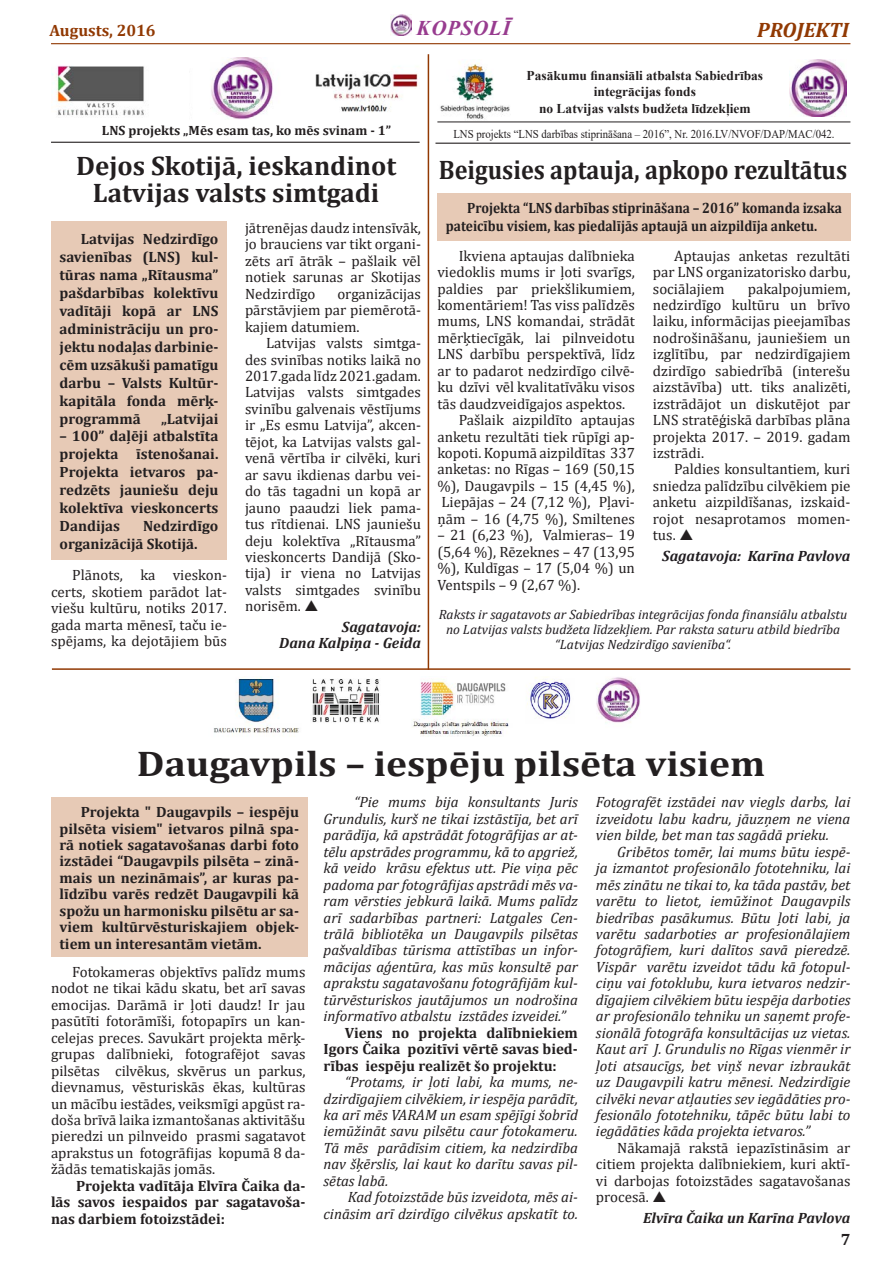
<style>
.page{position:relative;width:893px;height:1263px;background:#fff}
.page>*{position:absolute;margin:0;border:0;box-sizing:border-box;transform-origin:0 0}
.t1{font:700 35.85px "Cambria";color:#231f20;scale:1.1 1}
.t2{font:700 26.85px/26.8px "Cambria";color:#231f20;text-align:center}
.t3{font:700 26.85px "Cambria";color:#231f20;scale:.9 1}
.t4{font:italic 700 21px "Cambria";color:#913903}
.t5{font:italic 700 21px "Times New Roman";letter-spacing:.035em;color:#983c8f}
.t6{font:700 16.5px "Cambria";color:#913903}
.t7{font:700 16.5px "Cambria";color:#231f20}
.t8{font:15px/16.5px "Cambria";color:#231f20;text-align:justify}
.t9{font:italic 15px/16.5px "Cambria";color:#231f20;text-align:justify}
.t10{font:700 15px/18px "Cambria";color:#231f20;text-align:justify}
.t11{font:700 15px/18px "Cambria";color:#231f20;scale:.9 1}
.t12{font:italic 700 15px/16.5px "Cambria";color:#231f20;text-align:right}
.Normal__Web{font:italic 700 15px "Cambria";letter-spacing:-.005em;color:#201c20}
.Normal__Web-2{font:italic 13.5px/15px "Cambria";color:#201c20;text-align:center}
.t13{font:700 13.5px/16.5px "Times New Roman";color:#231f20;text-align:center}
.t14{font:700 13.5px "Cambria";color:#231f20}
.t15{font:12px "Times New Roman";color:#231f20;scale:.9 1}
</style>
<div class="page">
<img style="left:390px;top:14px;width:21px;height:21px">
<hr style="left:51px;top:43px;width:799px;height:1px;background:#913903">
<img style="left:52px;top:65px;width:92px;height:53px">
<img style="left:211px;top:57px;width:62px;height:63px">
<img style="left:315px;top:73px;width:103px;height:39px">
<hr style="left:51px;top:142px;width:369px;height:1px;background:#231f20">
<div style="left:51px;top:221px;width:176px;height:339px;background:#e7cab6"></div>
<hr style="left:52px;top:668px;width:798px;height:2px;background:#913903">
<div style="left:51px;top:797px;width:257px;height:160px;background:#e7cab6"></div>
<div style="left:437px;top:193px;width:413px;height:47px;background:#e7cab6"></div>
<hr style="left:428px;top:54px;width:1px;height:616px;background:#913903">
<hr style="left:435px;top:143px;width:415px;height:1px;background:#231f20">
<img style="left:214px;top:677px;width:426px;height:60px">
<img style="left:440px;top:63px;width:70px;height:56px">
<img style="left:789px;top:60px;width:57px;height:56px">
<hr style="left:437px;top:122px;width:413px;height:1px;background:#231f20">
<p class="t6" style="left:50px;top:19px;width:108px">Augusts, 2016</p>
<h3 class="t5" style="left:417px;top:13px;width:95px">KOPSOLĪ</h3>
<p class="t4" style="left:757px;top:15px;width:93px">PROJEKTI</p>
<p class="t14" style="left:102px;top:121px;width:291px">LNS projekts „Mēs esam tas, ko mēs svinam - 1”</p>
<p class="t2" style="left:76px;top:152px;width:322px">Dejos Skotijā, ieskandinot<br>Latvijas valsts simtgadi</p>
<p class="t10" style="left:60px;top:229px;width:160px;text-indent:21px">Latvijas Nedzirdīgo savienības (LNS) kul&shy;tūras nama „Rītausma” pašdarbības kolektīvu vadītāji kopā ar LNS administrāciju un pro&shy;jektu nodaļas darbinie&shy;cēm uzsākuši pamatīgu darbu – Valsts Kultūr&shy;kapitāla fonda mērķ&shy;programmā</p>
<p class="t10" style="left:161px;top:409px;width:59px">„Latvijai</p>
<p class="t10" style="left:60px;top:427px;width:160px">– 100” daļēji atbalstīta projekta īstenošanai.<br>Projekta ietvaros pa&shy;redzēts jauniešu deju kolektīva vieskoncerts Dandijas</p>
<p class="t10" style="left:60px;top:517px;width:160px;text-indent:83px">Nedzirdīgo organizācijā Skotijā.</p>
<p class="t8" style="left:51px;top:567px;width:177px;text-indent:21px">Plānots, ka vieskon&shy;certs, skotiem parādot lat&shy;viešu kultūru, notiks 2017. gada marta mēnesī, taču ie&shy;spējams, ka dejotājiem būs</p>
<p class="t8" style="left:245px;top:220px;width:177px">jātrenējas daudz intensīvāk, jo brauciens var tikt organi&shy;zēts arī ātrāk – pašlaik vēl notiek sarunas ar Skotijas Nedzirdīgo</p>
<p class="t8" style="left:245px;top:285px;width:177px;text-indent:92px">organizācijas pārstāvjiem par piemērotā&shy;kajiem datumiem.</p>
<p class="t8" style="left:245px;top:335px;width:177px;text-indent:21px">Latvijas valsts simtga&shy;des svinības notiks laikā no 2017.gada līdz 2021.gadam.<br>Latvijas valsts simtgades svinību galvenais vēstījums ir „Es esmu Latvija”, akcen&shy;tējot, ka Latvijas valsts gal&shy;venā vērtība ir cilvēki, kuri ar savu ikdienas darbu vei&shy;do tās tagadni un kopā ar jauno paaudzi liek pama&shy;tus rītdienai. LNS jauniešu deju kolektīva „Rītausma” vieskoncerts Dandijā (Sko&shy;tija) ir viena no Latvijas valsts simtgades svinību norisēm.</p>
<p class="t12" style="left:279px;top:618px;width:143px">Sagatavoja:<br>Dana Kalpiņa - Geida</p>
<p class="t13" style="left:526px;top:67px;width:238px">Pasākumu finansiāli atbalsta Sabiedrības integrācijas fonds<br>no Latvijas valsts budžeta līdzekļiem</p>
<p class="t15" style="left:453px;top:125px;width:425px">LNS projekts “LNS darbības stiprināšana – 2016”, Nr. 2016.LV/NVOF/DAP/MAC/042.</p>
<p class="t3" style="left:439px;top:151px;width:455px">Beigusies aptauja, apkopo rezultātus</p>
<p class="t11" style="left:446px;top:199px;width:441px;text-indent:21px">Projekta “LNS darbības stiprināšana – 2016” komanda izsaka pateicību visiem, kas piedalījās aptaujā un aizpildīja anketu.</p>
<p class="t8" style="left:437px;top:247px;width:199px;text-indent:21px">Ikviena aptaujas dalībnieka viedoklis mums ir ļoti svarīgs, paldies par priekšlikumiem, komentāriem! Tas viss palīdzēs mums, LNS komandai, strādāt mērķtiecīgāk, lai pilnveidotu LNS darbību perspektīvā, līdz ar to padarot nedzirdīgo cilvē&shy;ku dzīvi vēl kvalitatīvāku visos tās daudzveidīgajos aspektos.</p>
<p class="t8" style="left:437px;top:412px;width:199px;text-indent:21px">Pašlaik aizpildīto aptaujas anketu rezultāti tiek rūpīgi ap&shy;kopoti. Kopumā aizpildītas 337 anketas: no Rīgas – 169 (50,15 %), Daugavpils – 15 (4,45 %), Liepājas – 24 (7,12 %), Pļavi&shy;ņām – 16 (4,75 %), Smiltenes</p>
<p class="t8" style="left:437px;top:527px;width:199px">– 21 (6,23 %), Valmieras– 19 (5,64 %), Rēzeknes – 47 (13,95 %), Kuldīgas – 17 (5,04 %) un Ventspils – 9 (2,67 %).</p>
<p class="t8" style="left:653px;top:247px;width:199px;text-indent:21px">Aptaujas anketas rezultāti par LNS organizatorisko darbu, sociālajiem</p>
<p class="t8" style="left:653px;top:280px;width:199px;text-indent:95px">pakalpojumiem, nedzirdīgo kultūru un brīvo laiku, informācijas pieejamības nodrošināšanu, jauniešiem un izglītību, par nedzirdīgajiem dzirdīgo sabiedrībā (interešu aizstāvība) utt. tiks analizēti, izstrādājot un diskutējot par LNS stratēģiskā darbības plāna projekta 2017. – 2019. gadam izstrādi.</p>
<p class="t8" style="left:653px;top:461px;width:199px;text-indent:21px">Paldies konsultantiem, kuri sniedza palīdzību cilvēkiem pie anketu aizpildīšanas, izskaid&shy;rojot nesaprotamos momen&shy;tus.</p>
<p class="Normal__Web" style="left:662px;top:545px;width:190px">Sagatavoja: Karīna Pavlova</p>
<p class="Normal__Web-2" style="left:439px;top:606px;width:410px">Raksts ir sagatavots ar Sabiedrības integrācijas fonda finansiālu atbalstu no Latvijas valsts budžeta līdzekļiem. Par raksta saturu atbild biedrība “Latvijas Nedzirdīgo savienība“.</p>
<p class="t1" style="left:137px;top:738px;width:573px">Daugavpils – iespēju pilsēta visiem</p>
<p class="t10" style="left:60px;top:803px;width:241px;line-height:16.5px;text-indent:21px">Projekta " Daugavpils – iespēju pilsēta visiem" ietvaros pilnā spa&shy;rā notiek sagatavošanas darbi foto izstādei “Daugavpils pilsēta – zinā&shy;mais un nezināmais”, ar kuras pa&shy;līdzību varēs redzēt Daugavpili kā spožu un harmonisku pilsētu ar sa&shy;viem kultūrvēsturiskajiem objek&shy;tiem un interesantām vietām.</p>
<p class="t8" style="left:51px;top:963px;width:256px;text-indent:21px">Fotokameras objektīvs palīdz mums nodot ne tikai kādu skatu, bet arī savas emocijas. Darāmā ir ļoti daudz! Ir jau pasūtīti fotorāmīši, fotopapīrs un kan&shy;celejas preces. Savukārt projekta mērķ&shy;grupas dalībnieki, fotografējot savas pilsētas cilvēkus, skvērus un parkus, dievnamus, vēsturiskās ēkas, kultūras un mācību iestādes, veiksmīgi apgūst ra&shy;doša brīvā laika izmantošanas aktivitāšu pieredzi un pilnveido prasmi sagatavot aprakstus un fotogrāfijas kopumā 8 da&shy;žādās tematiskajās jomās.</p>
<p class="t10" style="left:51px;top:1177px;width:256px;line-height:16.5px;text-indent:25px">Projekta vadītāja Elvīra Čaika da&shy;lās savos iespaidos par sagatavoša&shy;nas darbiem fotoizstādei:</p>
<p class="t9" style="left:323px;top:793px;width:256px;text-indent:31px">“Pie mums bija konsultants Juris Grundulis, kurš ne tikai izstāstīja, bet arī parādīja, kā apstrādāt fotogrāfijas ar at&shy;tēlu apstrādes programmu, kā to apgriež, kā veido krāsu efektus utt. Pie viņa pēc padoma par fotogrāfijas apstrādi mēs va&shy;ram vērsties jebkurā laikā. Mums palīdz arī sadarbības partneri: Latgales Cen&shy;trālā bibliotēka un Daugavpils pilsētas pašvaldības tūrisma attīstības un infor&shy;mācijas aģentūra, kas mūs konsultē par aprakstu sagatavošanu fotogrāfijām kul&shy;tūrvēsturiskos jautājumos un nodrošina informatīvo atbalstu izstādes izveidei.”</p>
<p class="t10" style="left:323px;top:1024px;width:256px;line-height:16.5px;text-indent:21px">Viens no projekta dalībniekiem Igors Čaika pozitīvi vērtē savas bied&shy;rības iespēju realizēt šo projektu:</p>
<p class="t9" style="left:323px;top:1073px;width:256px;text-indent:21px">“Protams, ir ļoti labi, ka mums, ne&shy;dzirdīgajiem cilvēkiem, ir iespēja parādīt, ka arī mēs VARAM un esam spējīgi šobrīd iemūžināt savu pilsētu caur fotokameru.<br>Tā mēs parādīsim citiem, ka nedzirdība nav šķērslis, lai kaut ko darītu savas pil&shy;sētas labā.</p>
<p class="t9" style="left:323px;top:1188px;width:256px;text-align:right">Kad fotoizstāde būs izveidota, mēs ai&shy;cināsim arī dzirdīgo cilvēkus apskatīt to.</p>
<p class="t9" style="left:596px;top:793px;width:256px">Fotografēt izstādei nav viegls darbs, lai izveidotu labu kadru, jāuzņem ne viena vien bilde, bet man tas sagādā prieku.</p>
<p class="t9" style="left:596px;top:843px;width:256px;text-indent:21px">Gribētos tomēr, lai mums būtu iespē&shy;ja izmantot profesionālo fototehniku, lai mēs zinātu ne tikai to, ka tāda pastāv, bet varētu to lietot, iemūžinot Daugavpils biedrības pasākumus. Būtu ļoti labi, ja varētu sadarboties ar profesionālajiem fotogrāfiem, kuri dalītos savā pieredzē.<br>Vispār varētu izveidot tādu kā fotopul&shy;ciņu vai fotoklubu, kura ietvaros nedzir&shy;dīgajiem cilvēkiem būtu iespēja darboties ar profesionālo tehniku un saņemt profe&shy;sionālā fotogrāfa konsultācijas uz vietas.<br>Kaut arī J. Grundulis no Rīgas vienmēr ir ļoti atsaucīgs, bet viņš nevar izbraukāt uz Daugavpili katru mēnesi. Nedzirdīgie cilvēki nevar atļauties sev iegādāties pro&shy;fesionālo fototehniku, tāpēc būtu labi to iegādāties kāda projekta ietvaros.”</p>
<p class="t8" style="left:596px;top:1139px;width:256px;text-indent:21px">Nākamajā rakstā iepazīstināsim ar citiem projekta dalībniekiem, kuri aktī&shy;vi darbojas fotoizstādes sagatavošanas procesā.</p>
<p class="t12" style="left:643px;top:1209px;width:209px">Elvīra Čaika un Karīna Pavlova</p>
<p class="t7" style="left:841px;top:1227px;width:11px">7</p>
</div>
